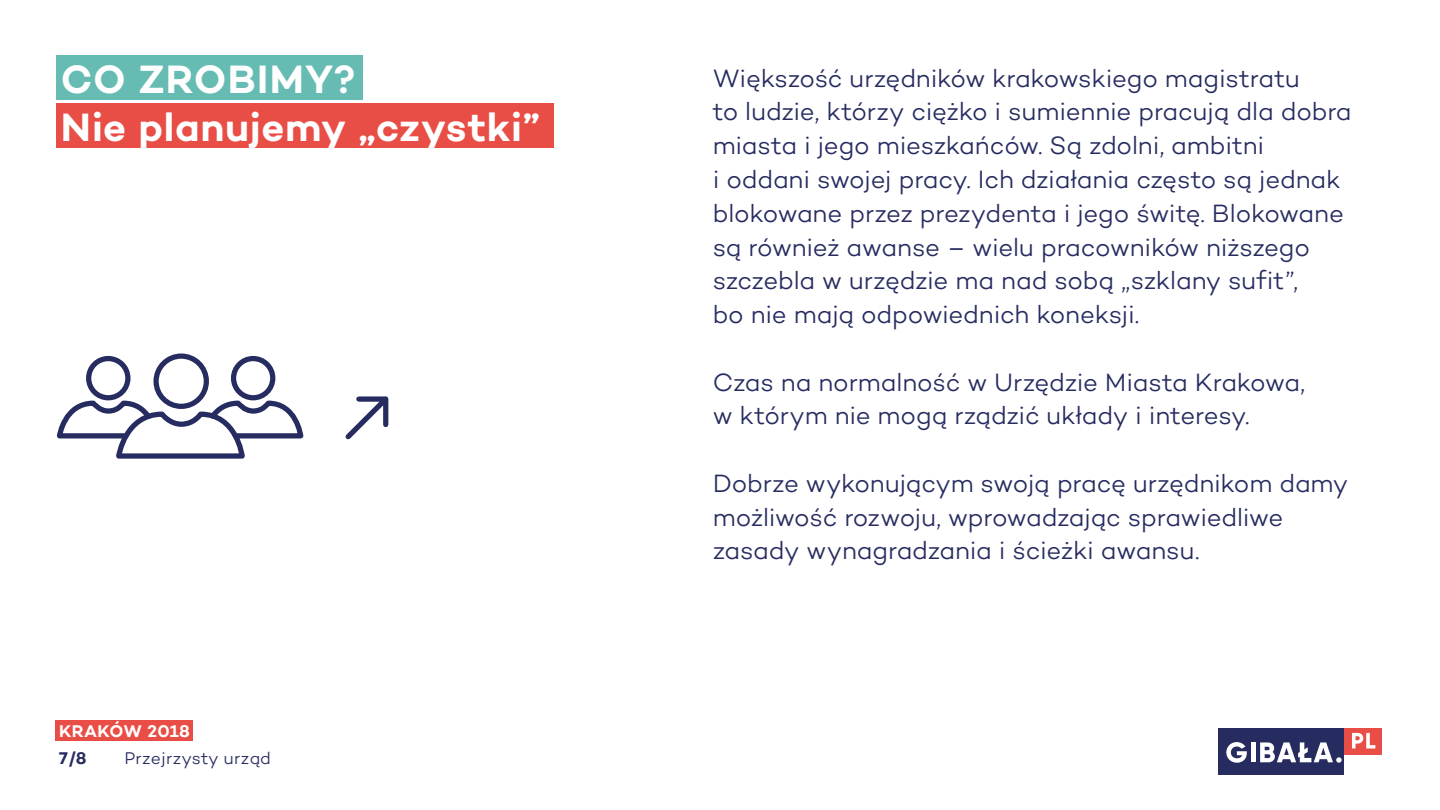
<style>
.page{position:relative;width:1440px;height:810px;background:#fff}
.page>*{position:absolute;margin:0;border:0;box-sizing:border-box;transform-origin:0 0}
.t1{font:600 40.28px/48.5px "Campton";letter-spacing:.015em;color:#fff}
.t2{font:300 25.5px/33.8px "Campton";letter-spacing:-.01em;color:#262c60}
.t3{font:300 17.25px "Campton";letter-spacing:.025em;color:#262c60}
.t4{font:600 17.25px "Campton";letter-spacing:.015em;color:#fff}
.t5{font:600 17.25px "Campton";color:#262c60}
</style>
<div class="page">
<div style="left:55px;top:720px;width:138px;height:21px;background:#e94e46"></div>
<div style="left:1219px;top:729px;width:125px;height:46px;background:#262c60"></div>
<div style="left:1344px;top:729px;width:37px;height:26px;background:#e94e46"></div>
<svg style="left:1352px;top:733px;width:23px;height:16px"></svg>
<svg style="left:1226px;top:742px;width:21px;height:21px"></svg>
<hr style="left:1251px;top:742px;width:4px;height:20px;background:#fff">
<svg style="left:1260px;top:742px;width:82px;height:21px"></svg>
<div style="left:56px;top:55px;width:307px;height:45px;background:#66bcb3"></div>
<div style="left:56px;top:104px;width:498px;height:44px;background:#e94e46"></div>
<div style="left:153px;top:353px;width:56px;height:56px;border:5px solid #262c60;border-radius:50%"></div>
<div style="left:86px;top:356px;width:45px;height:44px;border:5px solid #262c60;border-radius:50%"></div>
<div style="left:231px;top:356px;width:44px;height:44px;border:5px solid #262c60;border-radius:50%"></div>
<svg style="left:56px;top:403px;width:248px;height:56px"></svg>
<svg style="left:345px;top:396px;width:44px;height:44px"></svg>
<h1 class="t1" style="left:61px;top:54px;width:481px">CO ZROBIMY?<br>Nie planujemy „czystki”</h1>
<p class="t2" style="left:713px;top:61px;width:641px">Większość urzędników krakowskiego magistratu<br>to ludzie, którzy ciężko i sumiennie pracują dla dobra miasta i jego mieszkańców. Są zdolni, ambitni<br>i oddani swojej pracy. Ich działania często są jednak blokowane przez prezydenta i jego świtę. Blokowane są również awanse – wielu pracowników niższego szczebla w urzędzie ma nad sobą „szklany sufit”,<br>bo nie mają odpowiednich koneksji.</p>
<p class="t2" style="left:713px;top:365px;width:594px">Czas na normalność w Urzędzie Miasta Krakowa, w którym nie mogą rządzić układy i interesy.</p>
<p class="t4" style="left:59px;top:720px;width:132px">KRAKÓW 2018</p>
<p class="t5" style="left:59px;top:747px;width:29px">7/8</p>
<p class="t3" style="left:124px;top:747px;width:148px">Przejrzysty urząd</p>
<p class="t2" style="left:713px;top:466px;width:637px">Dobrze wykonującym swoją pracę urzędnikom damy możliwość rozwoju, wprowadzając sprawiedliwe zasady wynagradzania i ścieżki awansu.</p>
</div>
